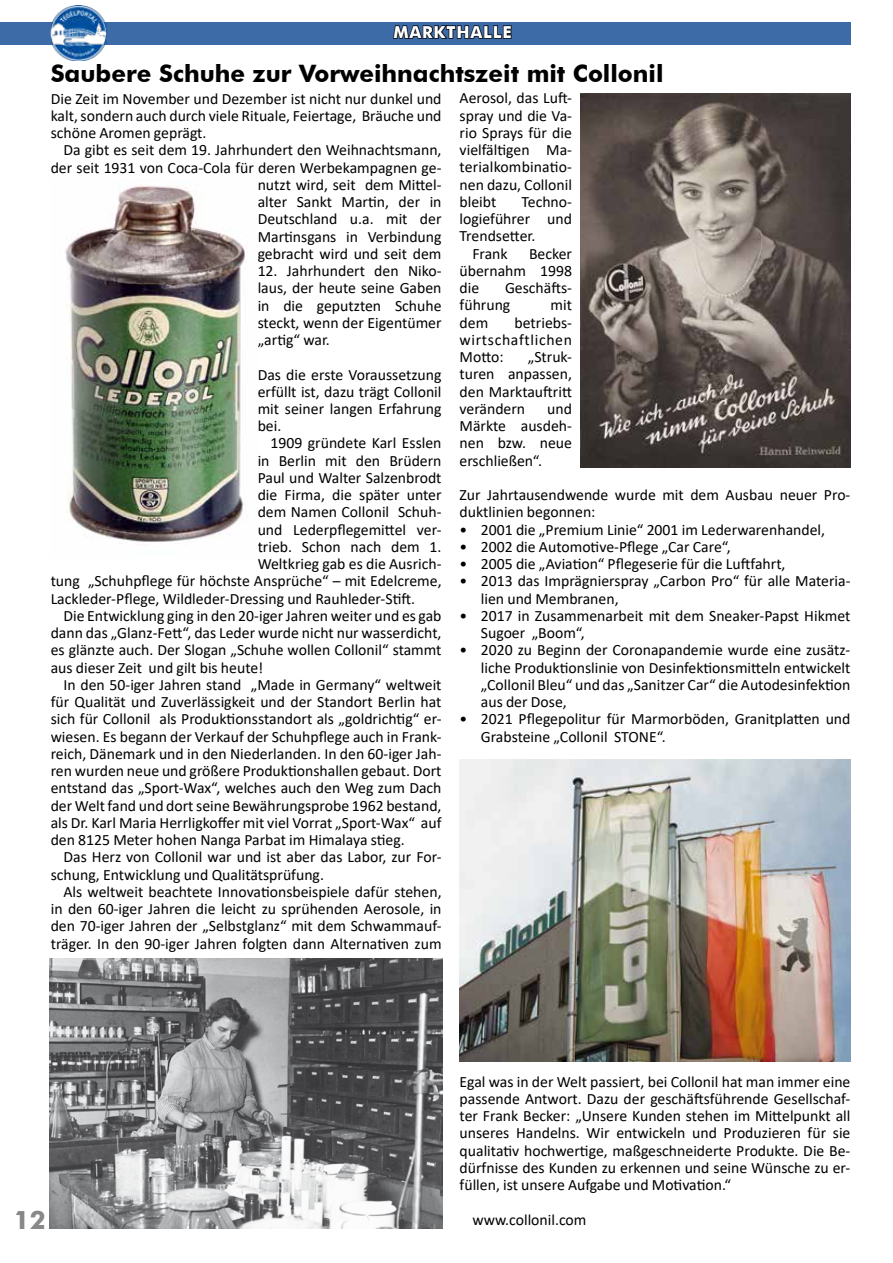
<style>
.page{position:relative;width:893px;height:1263px;background:#fff}
.page>*{position:absolute;margin:0;border:0;box-sizing:border-box;transform-origin:0 0}
.t1{font:700 25.5px "Futura BT";color:#87888a}
.t2{font:700 24px "Futura BT";color:#000}
.t3{font:700 16.5px "Futura BT";letter-spacing:.05em;color:#fff}
.t4{font:15.75px/17.2px "Calibri";color:#000;text-align:justify}
</style>
<div class="page">
<div style="left:0;top:22px;width:850px;height:22px;background:#3c6ba8"></div>
<img style="left:51px;top:6px;width:55px;height:55px">
<svg style="left:393px;top:25px;width:119px;height:14px"></svg>
<img style="left:459px;top:759px;width:391px;height:302px">
<img style="left:580px;top:94px;width:270px;height:374px">
<img style="left:49px;top:959px;width:393px;height:269px">
<img style="left:65px;top:185px;width:182px;height:357px">
<p class="t3" style="left:393px;top:22px;width:120px">MARKTHALLE</p>
<h2 class="t2" style="left:51px;top:59px;width:614px">Saubere Schuhe zur Vorweihnachtszeit mit Collonil</h2>
<p class="t4" style="left:51px;top:89px;width:392px">Die Zeit im November und Dezember ist nicht nur dunkel und kalt, sondern auch durch viele Rituale, Feiertage, Bräuche und schöne Aromen geprägt.</p>
<p class="t4" style="left:51px;top:141px;width:392px;text-align:right">Da gibt es seit dem 19. Jahrhundert den Weihnachtsmann, der seit 1931 von Coca-Cola für deren Werbekampagnen ge&shy;nutzt wird, seit dem Mittel-<br>alter Sankt Martin, der in<br>Deutschland u.a. mit der<br>Martinsgans in Verbindung<br>gebracht wird und seit dem</p>
<p class="t4" style="left:258px;top:262px;width:185px">12. Jahrhundert den Niko&shy;laus, der heute seine Gaben in die geputzten Schuhe steckt, wenn der Eigentümer „artig“ war.</p>
<p class="t4" style="left:258px;top:365px;width:185px">Das die erste Voraussetzung erfüllt ist, dazu trägt Collonil mit seiner langen Erfahrung bei.</p>
<p class="t4" style="left:270px;top:434px;width:173px">1909 gründete Karl Esslen</p>
<p class="t4" style="left:258px;top:451px;width:185px">in Berlin mit den Brüdern</p>
<p class="t4" style="left:258px;top:469px;width:185px">Paul und Walter Salzenbrodt</p>
<p class="t4" style="left:258px;top:486px;width:185px">die Firma, die später unter</p>
<p class="t4" style="left:258px;top:503px;width:185px">dem Namen Collonil Schuh-</p>
<p class="t4" style="left:258px;top:520px;width:185px">und Lederpflegemittel ver-</p>
<p class="t4" style="left:258px;top:538px;width:185px">trieb. Schon nach dem 1.</p>
<p class="t4" style="left:258px;top:555px;width:185px">Weltkrieg gab es die Ausrich-</p>
<p class="t4" style="left:51px;top:572px;width:392px">tung „Schuhpflege für höchste Ansprüche“ – mit Edelcreme,</p>
<p class="t4" style="left:51px;top:589px;width:366px">Lackleder-Pflege, Wildleder-Dressing und Rauhleder-Stift.</p>
<p class="t4" style="left:63px;top:607px;width:380px">Die Entwicklung ging in den 20-iger Jahren weiter und es gab</p>
<p class="t4" style="left:51px;top:624px;width:392px">dann das „Glanz-Fett“, das Leder wurde nicht nur wasserdicht,</p>
<p class="t4" style="left:51px;top:641px;width:392px">es glänzte auch. Der Slogan „Schuhe wollen Collonil“ stammt</p>
<p class="t4" style="left:51px;top:658px;width:214px">aus dieser Zeit und gilt bis heute!</p>
<p class="t4" style="left:63px;top:676px;width:380px">In den 50-iger Jahren stand „Made in Germany“ weltweit</p>
<p class="t4" style="left:51px;top:693px;width:392px">für Qualität und Zuverlässigkeit und der Standort Berlin hat</p>
<p class="t4" style="left:51px;top:710px;width:392px">sich für Collonil als Produktionsstandort als „goldrichtig“ er-</p>
<p class="t4" style="left:51px;top:727px;width:392px">wiesen. Es begann der Verkauf der Schuhpflege auch in Frank-</p>
<p class="t4" style="left:51px;top:745px;width:392px">reich, Dänemark und in den Niederlanden. In den 60-iger Jah-</p>
<p class="t4" style="left:51px;top:762px;width:392px">ren wurden neue und größere Produktionshallen gebaut. Dort</p>
<p class="t4" style="left:51px;top:779px;width:392px">entstand das „Sport-Wax“, welches auch den Weg zum Dach</p>
<p class="t4" style="left:51px;top:796px;width:392px">der Welt fand und dort seine Bewährungsprobe 1962 bestand,</p>
<p class="t4" style="left:51px;top:814px;width:392px">als Dr. Karl Maria Herrligkoffer mit viel Vorrat „Sport-Wax“ auf</p>
<p class="t4" style="left:51px;top:831px;width:356px">den 8125 Meter hohen Nanga Parbat im Himalaya stieg.</p>
<p class="t4" style="left:63px;top:848px;width:380px">Das Herz von Collonil war und ist aber das Labor, zur For-</p>
<p class="t4" style="left:51px;top:865px;width:275px">schung, Entwicklung und Qualitätsprüfung.</p>
<p class="t4" style="left:63px;top:883px;width:380px">Als weltweit beachtete Innovationsbeispiele dafür stehen,</p>
<p class="t4" style="left:51px;top:900px;width:392px">in den 60-iger Jahren die leicht zu sprühenden Aerosole, in</p>
<p class="t4" style="left:51px;top:917px;width:392px">den 70-iger Jahren der „Selbstglanz“ mit dem Schwammauf-</p>
<p class="t4" style="left:51px;top:934px;width:392px">träger. In den 90-iger Jahren folgten dann Alternativen zum</p>
<p class="t4" style="left:460px;top:89px;width:114px">Aerosol, das Luft&shy;spray und die Va&shy;rio Sprays für die vielfältigen Ma&shy;terialkombinatio&shy;nen dazu, Collonil bleibt</p>
<p class="t4" style="left:522px;top:193px;width:52px">Techno-</p>
<p class="t4" style="left:460px;top:210px;width:114px">logieführer und</p>
<p class="t4" style="left:460px;top:227px;width:77px">Trendsetter.</p>
<p class="t4" style="left:472px;top:244px;width:37px">Frank</p>
<p class="t4" style="left:460px;top:244px;width:114px;text-indent:69px">Becker übernahm 1998 die</p>
<p class="t4" style="left:460px;top:279px;width:114px;text-indent:45px">Geschäfts&shy;führung</p>
<p class="t4" style="left:551px;top:296px;width:23px">mit</p>
<p class="t4" style="left:460px;top:313px;width:114px;text-indent:55px">betriebs&shy;wirtschaftlichen Motto:</p>
<p class="t4" style="left:460px;top:313px;width:30px">dem</p>
<p class="t4" style="left:460px;top:348px;width:114px;text-indent:68px">„Struk&shy;turen anpassen, den Marktauftritt verändern</p>
<p class="t4" style="left:460px;top:400px;width:114px;text-indent:88px">und Märkte ausdeh&shy;nen bzw. neue erschließen“.</p>
<p class="t4" style="left:460px;top:486px;width:392px">Zur Jahrtausendwende wurde mit dem Ausbau neuer Pro&shy;duktlinien begonnen:</p>
<p class="t4" style="left:460px;top:520px;width:367px">• 2001 die „Premium Linie“ 2001 im Lederwarenhandel,</p>
<p class="t4" style="left:460px;top:537px;width:273px">• 2002 die Automotive-Pflege „Car Care“,</p>
<p class="t4" style="left:460px;top:555px;width:327px">• 2005 die „Aviation“ Pflegeserie für die Luftfahrt,</p>
<p class="t4" style="left:481px;top:572px;width:371px;text-indent:-21px">• 2013 das Imprägnierspray „Carbon Pro“ für alle Materia&shy;lien und Membranen,</p>
<p class="t4" style="left:481px;top:606px;width:371px;text-indent:-21px">• 2017 in Zusammenarbeit mit dem Sneaker-Papst Hikmet<br>Sugoer „Boom“,</p>
<p class="t4" style="left:481px;top:641px;width:371px;text-indent:-21px">• 2020 zu Beginn der Coronapandemie wurde eine zusätz&shy;liche Produktionslinie von Desinfektionsmitteln entwickelt „Collonil Bleu“ und das „Sanitzer Car“ die Autodesinfektion aus der Dose,</p>
<p class="t4" style="left:481px;top:710px;width:371px;text-indent:-21px">• 2021 Pflegepolitur für Marmorböden, Granitplatten und<br>Grabsteine „Collonil STONE“.</p>
<h1 class="t1" style="left:14px;top:1204px;width:33px">12</h1>
<p class="t4" style="left:460px;top:1072px;width:392px">Egal was in der Welt passiert, bei Collonil hat man immer eine passende Antwort. Dazu der geschäftsführende Gesellschaf&shy;ter Frank Becker: „Unsere Kunden stehen im Mittelpunkt all unseres Handelns. Wir entwickeln und Produzieren für sie qualitativ hochwertige, maßgeschneiderte Produkte. Die Be&shy;dürfnisse des Kunden zu erkennen und seine Wünsche zu er&shy;füllen, ist unsere Aufgabe und Motivation.“</p>
<p class="t4" style="left:472px;top:1210px;width:116px">www.collonil.com</p>
</div>
